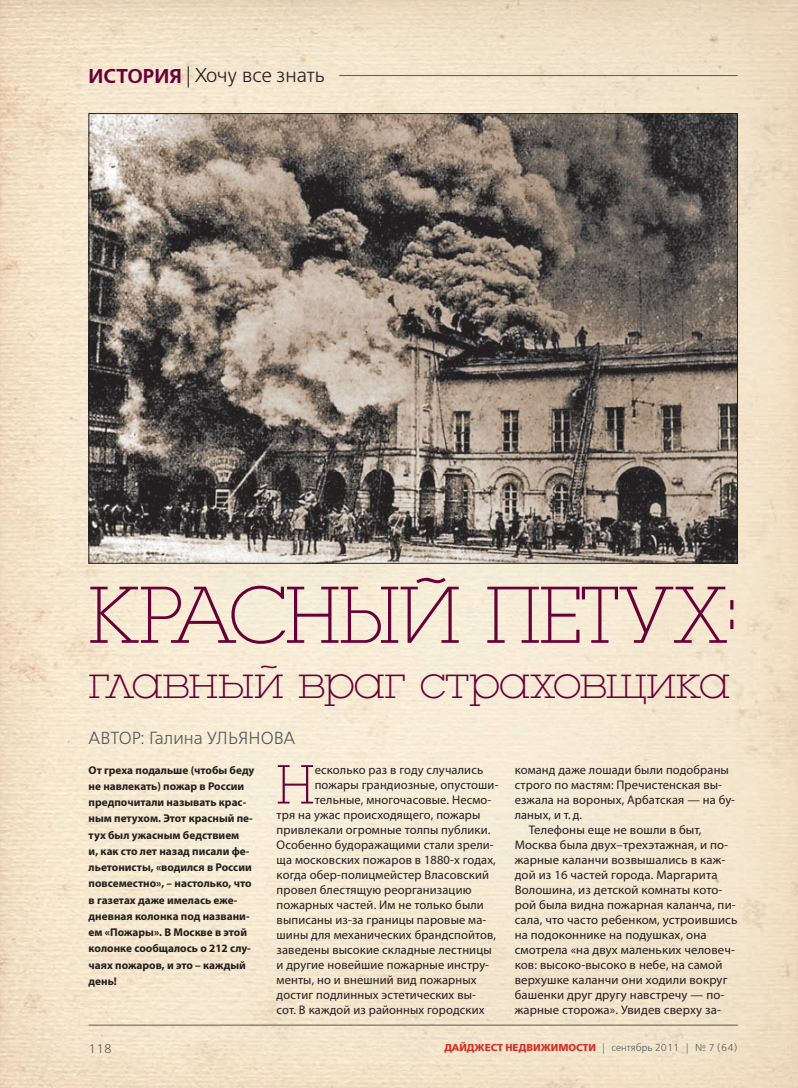
<style>
.page{position:relative;width:798px;height:1088px;background:#fff}
.page>*{position:absolute;margin:0;border:0;box-sizing:border-box;transform-origin:0 0}
.t1{font:83.75px "Luga Extra Light C";letter-spacing:-.015em;color:#680038}
.t2{font:57.25px "Luga Extra Light C";color:#680038}
.t3{font:47.5px "Luga Extra Light C";letter-spacing:-.01em;color:#680038}
.t4{font:20px "Free Set Light C";color:#231f20}
.t5{font:17.5px "Free Set Light C";color:#57585a}
.t6{font:12.5px "Myriad Pro";letter-spacing:.01em;color:#231f20}
.t7{font:12.5px "Free Set Light C";color:#57585a}
.t8{font:700 11.25px/16.2px "Myriad Pro";color:#231f20}
.t9{font:10px "Free Set Bold C";color:#d2322a}
.s1{font-family:"Free Set Demi C";color:#680038}
.s2{font-family:"Free Set Light C";color:#57585a}
</style>
<div class="page">
<img style="left:0;top:0;width:797px;height:1088px">
<hr style="left:89px;top:1025px;width:648px;height:1px;background:#57585a">
<img style="left:91px;top:115px;width:644px;height:446px">
<hr style="left:339px;top:75px;width:398px;height:1px;background:#57585a">
<p class="t4" style="left:89px;top:67px;width:237px"><span class="s1">ИСТОРИЯ</span> | Хочу все знать</p>
<p class="t1" style="left:89px;top:586px;width:650px">КРАСНЫЙ ПЕТУХ:</p>
<p class="t3" style="left:89px;top:666px;width:642px">главный враг страховщика</p>
<p class="t5" style="left:89px;top:730px;width:208px">АВТОР: Галина УЛЬЯНОВА</p>
<p class="t8" style="left:89px;top:762px;width:167px">От греха подальше (чтобы беду не навлекать) пожар в России предпочитали называть крас&shy;ным петухом. Этот красный пе&shy;тух был ужасным бедствием<br>и, как сто лет назад писали фе&shy;льетонисты, «водился в России повсеместно», – настолько, что в газетах даже имелась еже&shy;дневная колонка под названи&shy;ем «Пожары». В Москве в этой колонке сообщалось о 212 слу&shy;чаях пожаров, и это – каждый день!</p>
<p class="t2" style="left:276px;top:765px;width:39px">Н</p>
<p class="t6" style="left:314px;top:765px;width:170px">есколько раз в году случались</p>
<p class="t6" style="left:314px;top:780px;width:185px">пожары грандиозные, опустоши-</p>
<p class="t6" style="left:314px;top:795px;width:178px">тельные, многочасовые. Несмо-</p>
<p class="t6" style="left:276px;top:810px;width:205px">тря на ужас происходящего, пожары</p>
<p class="t6" style="left:276px;top:825px;width:215px">привлекали огромные толпы публики.</p>
<p class="t6" style="left:276px;top:840px;width:218px">Особенно будоражащими стали зрели-</p>
<p class="t6" style="left:276px;top:855px;width:221px">ща московских пожаров в 1880-х годах,</p>
<p class="t6" style="left:276px;top:870px;width:214px">когда обер-полицмейстер Власовский</p>
<p class="t6" style="left:276px;top:885px;width:196px">провел блестящую реорганизацию</p>
<p class="t6" style="left:276px;top:900px;width:209px">пожарных частей. Им не только были</p>
<p class="t6" style="left:276px;top:915px;width:211px">выписаны из-за границы паровые ма-</p>
<p class="t6" style="left:276px;top:930px;width:221px">шины для механических брандспойтов,</p>
<p class="t6" style="left:276px;top:945px;width:216px">заведены высокие складные лестницы</p>
<p class="t6" style="left:276px;top:960px;width:214px">и другие новейшие пожарные инстру-</p>
<p class="t6" style="left:276px;top:975px;width:201px">менты, но и внешний вид пожарных</p>
<p class="t6" style="left:276px;top:990px;width:201px">достиг подлинных эстетических вы-</p>
<p class="t6" style="left:276px;top:1005px;width:209px">сот. В каждой из районных городских</p>
<p class="t6" style="left:514px;top:765px;width:216px">команд даже лошади были подобраны</p>
<p class="t6" style="left:514px;top:780px;width:209px">строго по мастям: Пречистенская вы-</p>
<p class="t6" style="left:514px;top:795px;width:222px">езжала на вороных, Арбатская — на бу-</p>
<p class="t6" style="left:514px;top:810px;width:69px">ланых, и т. д.</p>
<p class="t6" style="left:528px;top:825px;width:174px">Телефоны еще не вошли в быт,</p>
<p class="t6" style="left:514px;top:840px;width:215px">Москва была двух–трехэтажная, и по-</p>
<p class="t6" style="left:514px;top:855px;width:212px">жарные каланчи возвышались в каж-</p>
<p class="t6" style="left:514px;top:870px;width:204px">дой из 16 частей города. Маргарита</p>
<p class="t6" style="left:514px;top:885px;width:209px">Волошина, из детской комнаты кото-</p>
<p class="t6" style="left:514px;top:900px;width:222px">рой была видна пожарная каланча, пи-</p>
<p class="t6" style="left:514px;top:915px;width:224px">сала, что часто ребенком, устроившись</p>
<p class="t6" style="left:514px;top:930px;width:193px">на подоконнике на подушках, она</p>
<p class="t6" style="left:514px;top:945px;width:222px">смотрела «на двух маленьких человеч-</p>
<p class="t6" style="left:514px;top:960px;width:209px">ков: высоко-высоко в небе, на самой</p>
<p class="t6" style="left:514px;top:975px;width:214px">верхушке каланчи они ходили вокруг</p>
<p class="t6" style="left:514px;top:990px;width:211px">башенки друг другу навстречу — по-</p>
<p class="t6" style="left:514px;top:1005px;width:208px">жарные сторожа». Увидев сверху за-</p>
<p class="t7" style="left:89px;top:1043px;width:25px">118</p>
<p class="t9" style="left:444px;top:1044px;width:295px">ДАЙДЖЕСТ НЕДВИЖИМОСТИ <span class="s2">| cентябрь 2011 | № 7 (64)</span></p>
</div>
